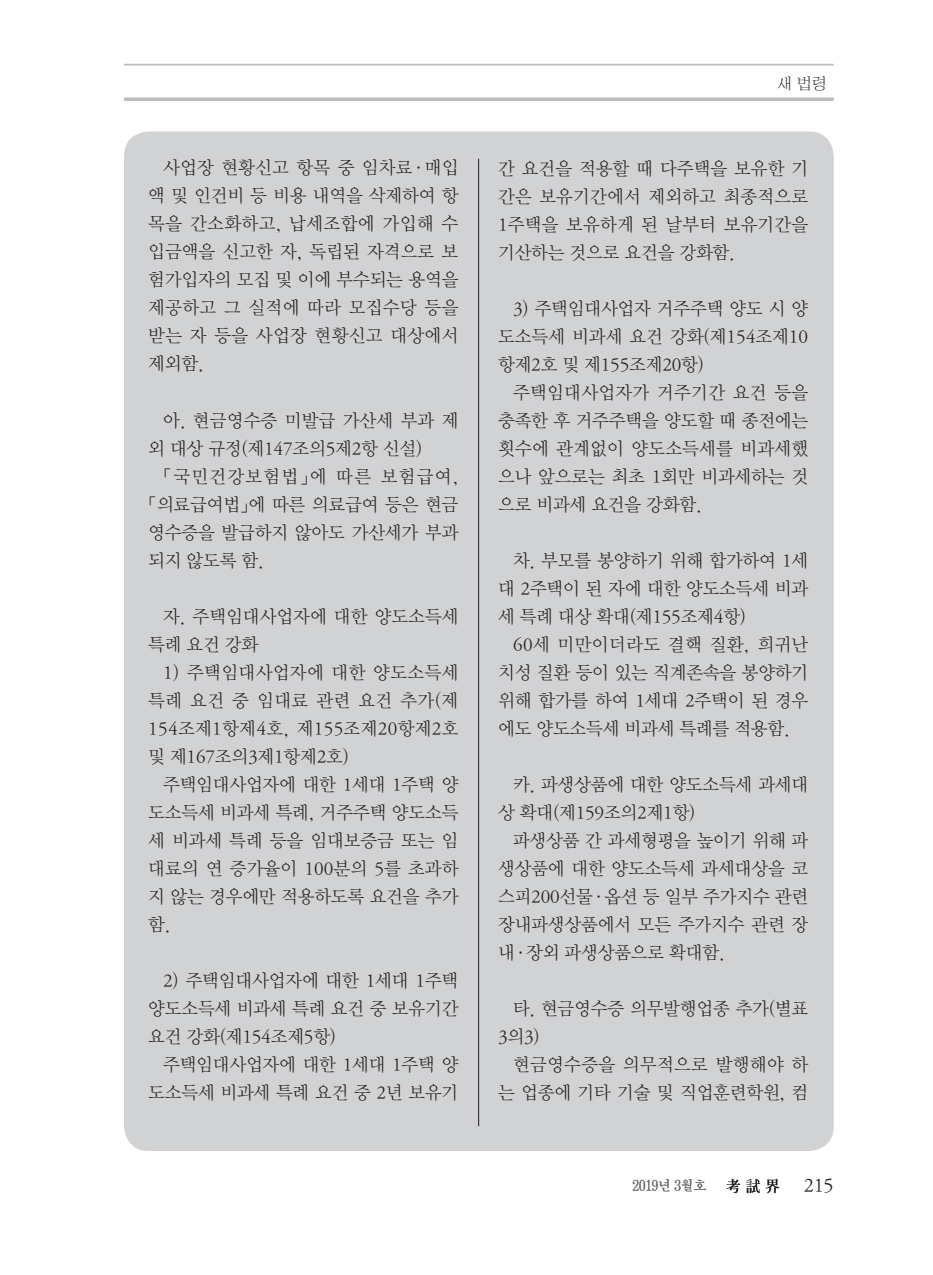
<style>
.page{position:relative;width:933px;height:1275px;background:#fff}
.page>*{position:absolute;margin:0;border:0;box-sizing:border-box;transform-origin:0 0}
.t1{font:19.25px "DX Nmu Std 30";color:#231f20}
.t2{font:18.38px/28px "DX Nmu Std 20";letter-spacing:-.01em;color:#231f20;text-align:justify}
.t3{font:18.38px/28px "DX Nmu Std 20";letter-spacing:.02em;color:#231f20;text-align:right}
.t4{font:15.75px "DX Shnm Std";color:#231f20}
.t5{font:14px "D Xmu Std 40";letter-spacing:-.05em;color:#5a5a5d;scale:.95 1}
.s1{font-family:"DX Nmu Std 30"}
</style>
<div class="page">
<svg style="left:124px;top:97px;width:709px;height:4px;background:#c4c4c7"></svg>
<hr style="left:124px;top:64px;width:709px;height:2px;background:#bcbdc0">
<svg style="left:726px;top:1179px;width:14px;height:14px"></svg>
<svg style="left:746px;top:1179px;width:33px;height:14px"></svg>
<div style="left:124px;top:131px;width:709px;height:1020px;background:#d1d2d4;border-radius:25px"></div>
<hr style="left:478px;top:159px;width:1px;height:967px;background:#231f20">
<p class="t2" style="left:148px;top:154px;width:312px;text-indent:15px">사업장 현황신고 항목 중 임차료<span class="s1">·</span>매입 액 및 인건비 등 비용 내역을 삭제하여 항 목을 간소화하고, 납세조합에 가입해 수 입금액을 신고한 자, 독립된 자격으로 보 험가입자의 모집 및 이에 부수되는 용역을 제공하고 그 실적에 따라 모집수당 등을 받는 자 등을 사업장 현황신고 대상에서 제외함.</p>
<p class="t2" style="left:148px;top:407px;width:312px;text-indent:15px">아. 현금영수증 미발급 가산세 부과 제 외 대상 규정(제147조의5제2항 신설)</p>
<p class="t2" style="left:148px;top:463px;width:312px;text-indent:15px">「국민건강보험법」에 따른 보험급여,「의료급여법」에 따른 의료급여 등은 현금 영수증을 발급하지 않아도 가산세가 부과 되지 않도록 함.</p>
<p class="t2" style="left:148px;top:603px;width:312px;text-indent:15px">자. 주택임대사업자에 대한 양도소득세 특례 요건 강화</p>
<p class="t2" style="left:148px;top:659px;width:312px;text-indent:15px">1) 주택임대사업자에 대한 양도소득세 특례 요건 중 임대료 관련 요건 추가(제 154조제1항제4호, 제155조제20항제2호 및 제167조의3제1항제2호)</p>
<p class="t2" style="left:148px;top:771px;width:312px;text-indent:15px">주택임대사업자에 대한 1세대 1주택 양 도소득세 비과세 특례, 거주주택 양도소득 세 비과세 특례 등을 임대보증금 또는 임 대료의 연 증가율이 100분의 5를 초과하 지 않는 경우에만 적용하도록 요건을 추가 함.</p>
<p class="t2" style="left:148px;top:967px;width:312px;text-indent:15px">2) 주택임대사업자에 대한 1세대 1주택 양도소득세 비과세 특례 요건 중 보유기간 요건 강화(제154조제5항)</p>
<p class="t2" style="left:148px;top:1051px;width:312px;text-align:right">주택임대사업자에 대한 1세대 1주택 양 도소득세 비과세 특례 요건 중 2년 보유기</p>
<p class="t4" style="left:777px;top:76px;width:51px">새 법령</p>
<p class="t2" style="left:498px;top:155px;width:312px">간 요건을 적용할 때 다주택을 보유한 기 간은 보유기간에서 제외하고 최종적으로 1주택을 보유하게 된 날부터 보유기간을 기산하는 것으로 요건을 강화함.</p>
<p class="t2" style="left:498px;top:295px;width:312px;text-indent:15px">3) 주택임대사업자 거주주택 양도 시 양 도소득세 비과세 요건 강화(제154조제10 항제2호 및 제155조제20항)</p>
<p class="t2" style="left:498px;top:379px;width:312px;text-indent:15px">주택임대사업자가 거주기간 요건 등을 충족한 후 거주주택을 양도할 때 종전에는 횟수에 관계없이 양도소득세를 비과세했 으나 앞으로는 최초 1회만 비과세하는 것 으로 비과세 요건을 강화함.</p>
<p class="t2" style="left:498px;top:547px;width:312px;text-indent:15px">차. 부모를 봉양하기 위해 합가하여 1세 대 2주택이 된 자에 대한 양도소득세 비과 세 특례 대상 확대(제155조제4항)</p>
<p class="t2" style="left:498px;top:631px;width:312px;text-indent:15px">60세 미만이더라도 결핵 질환, 희귀난 치성 질환 등이 있는 직계존속을 봉양하기 위해 합가를 하여 1세대 2주택이 된 경우 에도 양도소득세 비과세 특례를 적용함.</p>
<p class="t2" style="left:498px;top:771px;width:312px;text-indent:15px">카. 파생상품에 대한 양도소득세 과세대 상 확대(제159조의2제1항)</p>
<p class="t2" style="left:498px;top:827px;width:312px;text-indent:15px">파생상품 간 과세형평을 높이기 위해 파 생상품에 대한 양도소득세 과세대상을 코 스피200선물<span class="s1">·</span>옵션 등 일부 주가지수 관련 장내파생상품에서 모든 주가지수 관련 장 내<span class="s1">·</span>장외 파생상품으로 확대함.</p>
<p class="t2" style="left:498px;top:995px;width:312px;text-indent:15px">타. 현금영수증 의무발행업종 추가(별표<br>3의3)</p>
<p class="t3" style="left:498px;top:1051px;width:312px">현금영수증을 의무적으로 발행해야 하 는 업종에 기타 기술 및 직업훈련학원, 컴</p>
<p class="t5" style="left:632px;top:1179px;width:80px">2019년 3월호</p>
<p class="t1" style="left:804px;top:1176px;width:31px">215</p>
</div>
